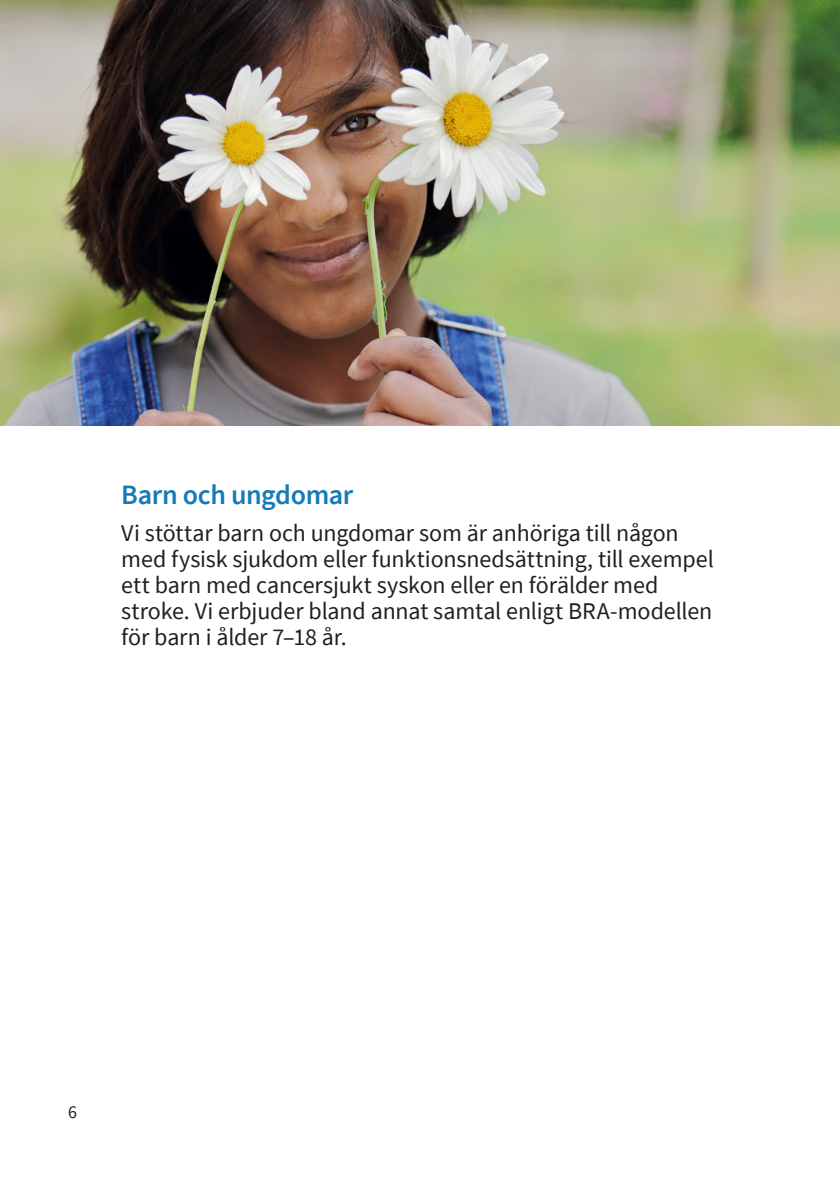
<style>
.page{position:relative;width:840px;height:1191px;background:#fff}
.page>*{position:absolute;margin:0;border:0;box-sizing:border-box;transform-origin:0 0}
.Mellanrubrik_14_demi{font:600 28px "Source Sans Pro";letter-spacing:-.015em;color:#157bb7}
.Brödtext_12_13{font:24px/26px "Source Sans Pro";letter-spacing:-.005em;color:#231f20}
.t1{font:18px "Source Sans Pro";color:#231f20}
</style>
<div class="page">
<hr style="left:839px;top:869px;width:1px;height:322px;background:#eeeef6">
<img style="left:0;top:0;width:839px;height:425px">
<p class="Mellanrubrik_14_demi" style="left:121px;top:476px;width:233px">Barn och ungdomar</p>
<p class="Brödtext_12_13" style="left:121px;top:520px;width:593px">Vi stöttar barn och ungdomar som är anhöriga till någon med fysisk sjukdom eller funktionsnedsättning, till exempel ett barn med cancersjukt syskon eller en förälder med stroke. Vi erbjuder bland annat samtal enligt BRA-modellen för barn i ålder 7–18 år.</p>
<p class="t1" style="left:68px;top:1100px;width:10px">6</p>
</div>
